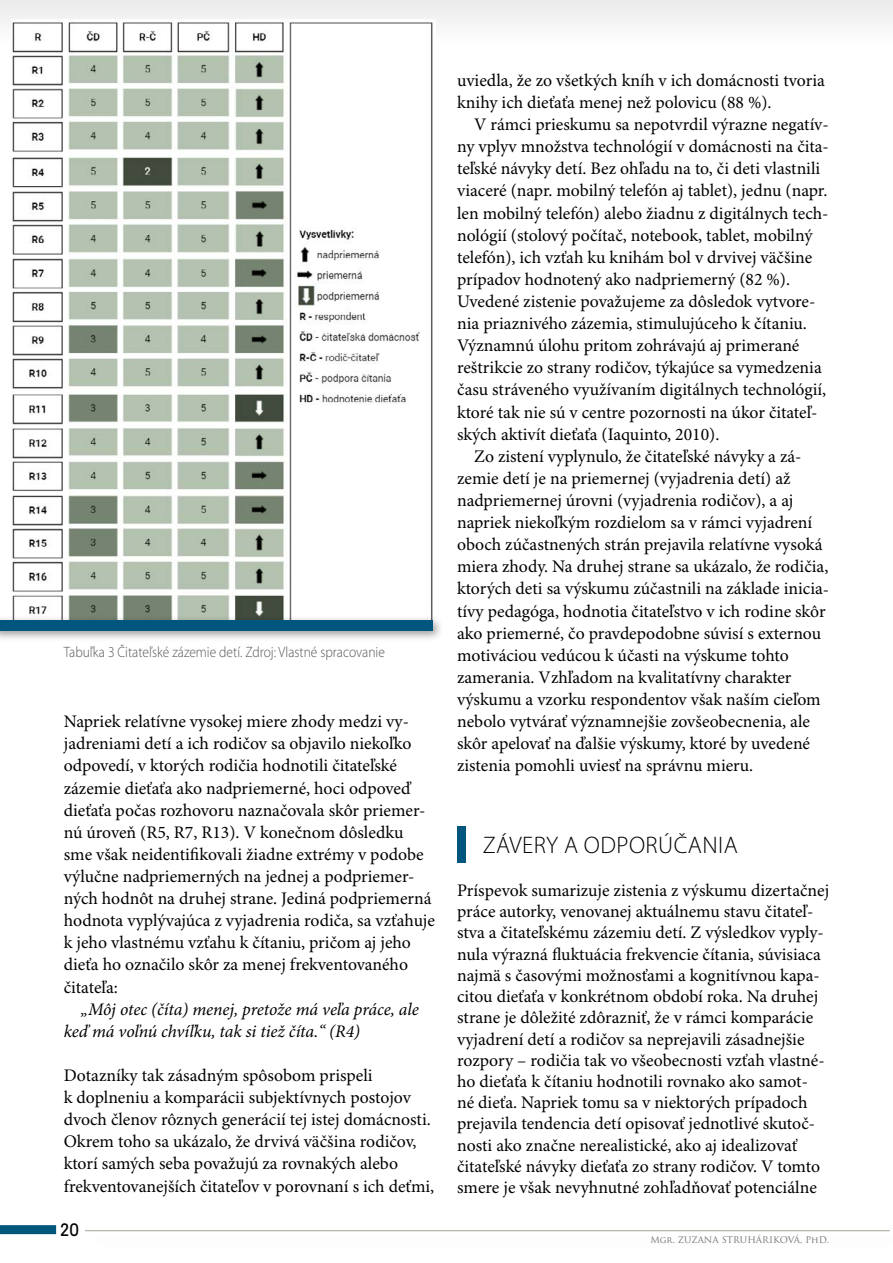
<style>
.page{position:relative;width:893px;height:1263px;background:#fff}
.page>*{position:absolute;margin:0;border:0;box-sizing:border-box;transform-origin:0 0}
.t1{font:300 24px "Myriad Pro";letter-spacing:.02em;color:#000}
.t2{font:18px "GT Pressura";color:#000}
.t3{font:17.7px/22px "Minion Pro";color:#000}
.t4{font:italic 17.7px/22px "Minion Pro";letter-spacing:-.01em;color:#000}
.t5{font:300 15px "Myriad Pro";color:#575756;scale:.9 1}
.t6{font:9px "Trajan Pro";color:#706f6f}
</style>
<div class="page">
<div style="left:0;top:0;width:893px;height:44px;background:#f2f2f2"></div>
<div style="left:0;top:1225px;width:56px;height:9px;background:#00567d"></div>
<hr style="left:85px;top:1230px;width:805px;height:1px;background:#a5a29a">
<img style="left:11px;top:19px;width:425px;height:596px">
<div style="left:0;top:615px;width:443px;height:27px;background:#000;opacity:.4"></div>
<div style="left:0;top:620px;width:432px;height:11px;background:#00567d"></div>
<div style="left:457px;top:827px;width:9px;height:36px;background:#00567d"></div>
<p class="t5" style="left:64px;top:644px;width:358px">Tabuľka 3 Čitateľské zázemie detí. Zdroj: Vlastné spracovanie</p>
<p class="t3" style="left:64px;top:711px;width:373px">Napriek relatívne vysokej miere zhody medzi vy&shy;jadreniami detí a ich rodičov sa objavilo niekoľko odpovedí, v ktorých rodičia hodnotili čitateľské zázemie dieťaťa ako nadpriemerné, hoci odpoveď dieťaťa počas rozhovoru naznačovala skôr priemer&shy;nú úroveň (R5, R7, R13). V konečnom dôsledku sme však neidentifikovali žiadne extrémy v podobe výlučne nadpriemerných na jednej a podpriemer&shy;ných hodnôt na druhej strane. Jediná podpriemerná hodnota vyplývajúca z vyjadrenia rodiča, sa vzťahuje k jeho vlastnému vzťahu k čítaniu, pričom aj jeho dieťa ho označilo skôr za menej frekventovaného čitateľa:</p>
<p class="t4" style="left:64px;top:999px;width:357px;text-indent:17px">„Môj otec (číta) menej, pretože má veľa práce, ale keď má voľnú chvíľku, tak si tiež číta.“ (R4)</p>
<p class="t3" style="left:64px;top:1065px;width:372px">Dotazníky tak zásadným spôsobom prispeli<br>k doplneniu a komparácii subjektívnych postojov dvoch členov rôznych generácií tej istej domácnosti.<br>Okrem toho sa ukázalo, že drvivá väčšina rodičov, ktorí samých seba považujú za rovnakých alebo frekventovanejších čitateľov v porovnaní s ich deťmi,</p>
<p class="t2" style="left:61px;top:1216px;width:20px">20</p>
<p class="t3" style="left:457px;top:70px;width:369px">uviedla, že zo všetkých kníh v ich domácnosti tvoria knihy ich dieťaťa menej než polovicu (88 %).</p>
<p class="t3" style="left:474px;top:114px;width:356px">V rámci prieskumu sa nepotvrdil výrazne negatív-</p>
<p class="t3" style="left:457px;top:136px;width:373px">ny vplyv množstva technológií v domácnosti na čita-</p>
<p class="t3" style="left:457px;top:158px;width:365px">teľské návyky detí. Bez ohľadu na to, či deti vlastnili</p>
<p class="t3" style="left:457px;top:180px;width:372px">viaceré (napr. mobilný telefón aj tablet), jednu (napr.</p>
<p class="t3" style="left:457px;top:203px;width:373px">len mobilný telefón) alebo žiadnu z digitálnych tech-</p>
<p class="t3" style="left:457px;top:225px;width:357px">nológií (stolový počítač, notebook, tablet, mobilný</p>
<p class="t3" style="left:457px;top:247px;width:357px">telefón), ich vzťah ku knihám bol v drvivej väčšine</p>
<p class="t3" style="left:457px;top:269px;width:334px">prípadov hodnotený ako nadpriemerný (82 %).</p>
<p class="t3" style="left:457px;top:291px;width:360px">Uvedené zistenie považujeme za dôsledok vytvore-</p>
<p class="t3" style="left:457px;top:313px;width:351px">nia priaznivého zázemia, stimulujúceho k čítaniu.</p>
<p class="t3" style="left:457px;top:335px;width:344px">Významnú úlohu pritom zohrávajú aj primerané</p>
<p class="t3" style="left:457px;top:357px;width:366px">reštrikcie zo strany rodičov, týkajúce sa vymedzenia</p>
<p class="t3" style="left:457px;top:379px;width:371px">času stráveného využívaním digitálnych technológií,</p>
<p class="t3" style="left:457px;top:402px;width:362px">ktoré tak nie sú v centre pozornosti na úkor čitateľ-</p>
<p class="t3" style="left:457px;top:424px;width:264px">ských aktivít dieťaťa (Iaquinto, 2010).</p>
<p class="t3" style="left:474px;top:446px;width:327px">Zo zistení vyplynulo, že čitateľské návyky a zá-</p>
<p class="t3" style="left:457px;top:468px;width:335px">zemie detí je na priemernej (vyjadrenia detí) až</p>
<p class="t3" style="left:457px;top:490px;width:338px">nadpriemernej úrovni (vyjadrenia rodičov), a aj</p>
<p class="t3" style="left:457px;top:512px;width:357px">napriek niekoľkým rozdielom sa v rámci vyjadrení</p>
<p class="t3" style="left:457px;top:534px;width:367px">oboch zúčastnených strán prejavila relatívne vysoká</p>
<p class="t3" style="left:457px;top:556px;width:373px">miera zhody. Na druhej strane sa ukázalo, že rodičia,</p>
<p class="t3" style="left:457px;top:578px;width:374px">ktorých deti sa výskumu zúčastnili na základe inicia-</p>
<p class="t3" style="left:457px;top:601px;width:370px">tívy pedagóga, hodnotia čitateľstvo v ich rodine skôr</p>
<p class="t3" style="left:457px;top:623px;width:366px">ako priemerné, čo pravdepodobne súvisí s externou</p>
<p class="t3" style="left:457px;top:645px;width:333px">motiváciou vedúcou k účasti na výskume tohto</p>
<p class="t3" style="left:457px;top:667px;width:336px">zamerania. Vzhľadom na kvalitatívny charakter</p>
<p class="t3" style="left:457px;top:689px;width:365px">výskumu a vzorku respondentov však naším cieľom</p>
<p class="t3" style="left:457px;top:711px;width:354px">nebolo vytvárať významnejšie zovšeobecnenia, ale</p>
<p class="t3" style="left:457px;top:733px;width:354px">skôr apelovať na ďalšie výskumy, ktoré by uvedené</p>
<p class="t3" style="left:457px;top:755px;width:298px">zistenia pomohli uviesť na správnu mieru.</p>
<h1 class="t1" style="left:483px;top:832px;width:256px">ZÁVERY A ODPORÚČANIA</h1>
<p class="t3" style="left:457px;top:880px;width:374px;line-height:21.3px">Príspevok sumarizuje zistenia z výskumu dizertačnej práce autorky, venovanej aktuálnemu stavu čitateľ&shy;stva a čitateľskému zázemiu detí. Z výsledkov vyply&shy;nula výrazná fluktuácia frekvencie čítania, súvisiaca najmä s časovými možnosťami a kognitívnou kapa&shy;citou dieťaťa v konkrétnom období roka. Na druhej strane je dôležité zdôrazniť, že v rámci komparácie vyjadrení detí a rodičov sa neprejavili zásadnejšie rozpory – rodičia tak vo všeobecnosti vzťah vlastné&shy;ho dieťaťa k čítaniu hodnotili rovnako ako samot&shy;né dieťa. Napriek tomu sa v niektorých prípadoch prejavila tendencia detí opisovať jednotlivé skutoč&shy;nosti ako značne nerealistické, ako aj idealizovať čitateľské návyky dieťaťa zo strany rodičov. V tomto smere je však nevyhnutné zohľadňovať potenciálne</p>
<p class="t6" style="left:650px;top:1234px;width:180px">Mgr. ZUZANA STRUHÁRIKOVÁ, PhD.</p>
</div>
